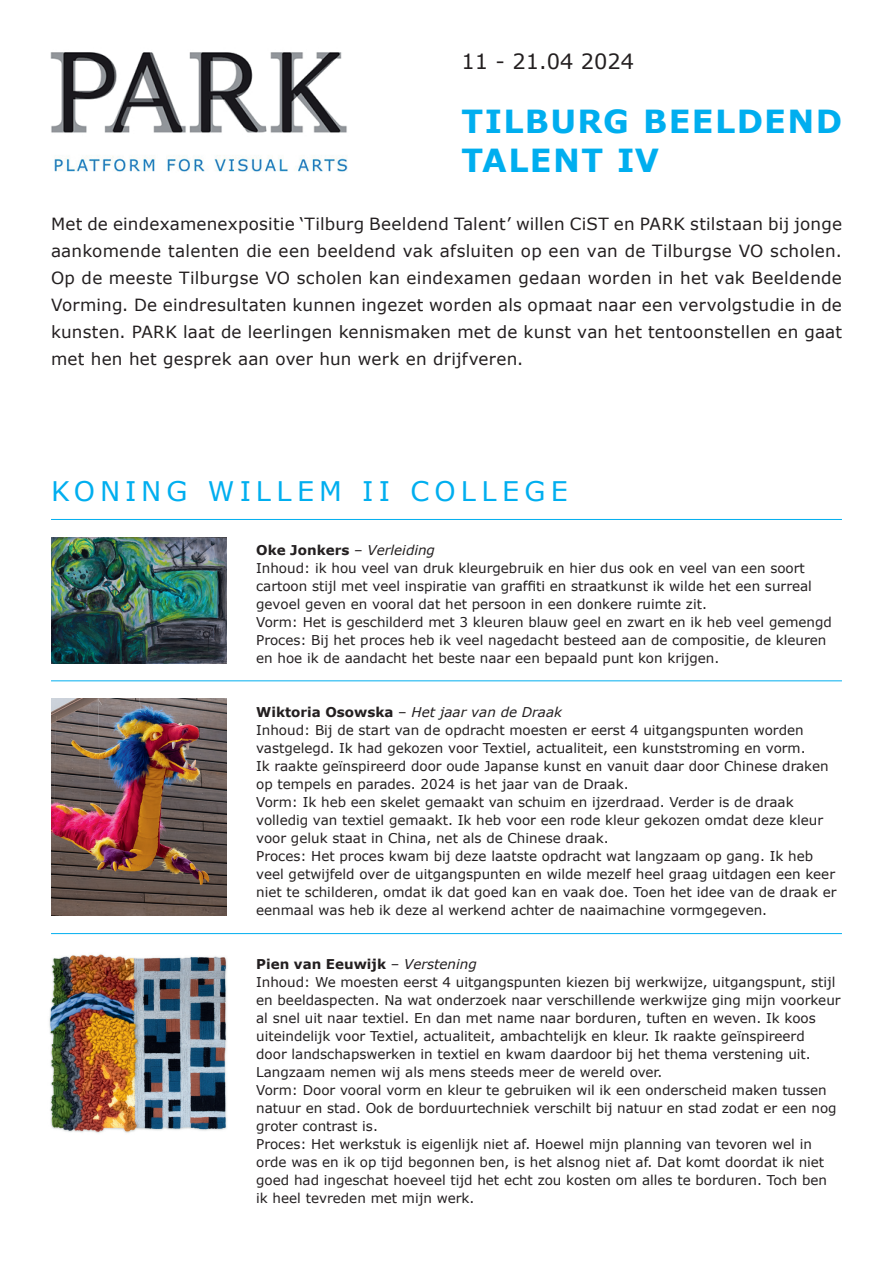
<style>
.page{position:relative;width:893px;height:1263px;background:#fff}
.page>*{position:absolute;margin:0;border:0;box-sizing:border-box;transform-origin:0 0}
.t1{font:700 31.8px/39px "Verdana";letter-spacing:.04em;color:#00aeef}
.t2{font:27px "Verdana";letter-spacing:.195em;color:#00aeef}
.t3{font:21px "Verdana";color:#231f20}
.t4{font:16.8px/27px "Verdana";letter-spacing:.01em;color:#231f20;text-align:justify}
.t5{font:13.5px/18px "Verdana";color:#231f20}
.s1{font-weight:700}
.s2{font-style:italic}
</style>
<div class="page">
<img style="left:50px;top:52px;width:298px;height:120px">
<hr style="left:51px;top:519px;width:791px;height:1px;background:#00aeef">
<hr style="left:51px;top:680px;width:791px;height:1px;background:#00aeef">
<hr style="left:51px;top:933px;width:791px;height:1px;background:#00aeef">
<img style="left:49px;top:954px;width:178px;height:179px">
<img style="left:51px;top:537px;width:175px;height:126px">
<img style="left:51px;top:698px;width:175px;height:217px">
<h3 class="t3" style="left:461px;top:47px;width:174px">11 - 21.04 2024</h3>
<h1 class="t1" style="left:461px;top:102px;width:382px">TILBURG BEELDEND<br>TALENT IV</h1>
<p class="t4" style="left:51px;top:211px;width:792px">Met de eindexamenexpositie ‘Tilburg Beeldend Talent’ willen CiST en PARK stilstaan bij jonge aankomende talenten die een beeldend vak afsluiten op een van de Tilburgse VO scholen.<br>Op de meeste Tilburgse VO scholen kan eindexamen gedaan worden in het vak Beeldende Vorming. De eindresultaten kunnen ingezet worden als opmaat naar een vervolgstudie in de kunsten. PARK laat de leerlingen kennismaken met de kunst van het tentoonstellen en gaat met hen het gesprek aan over hun werk en drijfveren.</p>
<h2 class="t2" style="left:51px;top:473px;width:518px">KONING WILLEM II COLLEGE</h2>
<p class="t5" style="left:256px;top:541px;width:577px"><span class="s1">Oke Jonkers</span> – <span class="s2">Verleiding<br></span>Inhoud: ik hou veel van druk kleurgebruik en hier dus ook en veel van een soort cartoon stijl met veel inspiratie van graffiti en straatkunst ik wilde het een surreal gevoel geven en vooral dat het persoon in een donkere ruimte zit.<br>Vorm: Het is geschilderd met 3 kleuren blauw geel en zwart en ik heb veel gemengd Proces: Bij het proces heb ik veel nagedacht besteed aan de compositie, de kleuren en hoe ik de aandacht het beste naar een bepaald punt kon krijgen.</p>
<p class="t5" style="left:256px;top:703px;width:582px"><span class="s1">Wiktoria Osowska</span> – <span class="s2">Het jaar van de Draak<br></span>Inhoud: Bij de start van de opdracht moesten er eerst 4 uitgangspunten worden vastgelegd. Ik had gekozen voor Textiel, actualiteit, een kunststroming en vorm.<br>Ik raakte geïnspireerd door oude Japanse kunst en vanuit daar door Chinese draken op tempels en parades. 2024 is het jaar van de Draak.<br>Vorm: Ik heb een skelet gemaakt van schuim en ijzerdraad. Verder is de draak volledig van textiel gemaakt. Ik heb voor een rode kleur gekozen omdat deze kleur voor geluk staat in China, net als de Chinese draak.<br>Proces: Het proces kwam bij deze laatste opdracht wat langzaam op gang. Ik heb veel getwijfeld over de uitgangspunten en wilde mezelf heel graag uitdagen een keer niet te schilderen, omdat ik dat goed kan en vaak doe. Toen het idee van de draak er eenmaal was heb ik deze al werkend achter de naaimachine vormgegeven.</p>
<p class="t5" style="left:256px;top:955px;width:586px"><span class="s1">Pien van Eeuwijk</span> – <span class="s2">Verstening<br></span>Inhoud: We moesten eerst 4 uitgangspunten kiezen bij werkwijze, uitgangspunt, stijl en beeldaspecten. Na wat onderzoek naar verschillende werkwijze ging mijn voorkeur al snel uit naar textiel. En dan met name naar borduren, tuften en weven. Ik koos uiteindelijk voor Textiel, actualiteit, ambachtelijk en kleur. Ik raakte geïnspireerd<br>door landschapswerken in textiel en kwam daardoor bij het thema verstening uit.<br>Langzaam nemen wij als mens steeds meer de wereld over.<br>Vorm: Door vooral vorm en kleur te gebruiken wil ik een onderscheid maken tussen natuur en stad. Ook de borduurtechniek verschilt bij natuur en stad zodat er een nog groter contrast is.<br>Proces: Het werkstuk is eigenlijk niet af. Hoewel mijn planning van tevoren wel in orde was en ik op tijd begonnen ben, is het alsnog niet af. Dat komt doordat ik niet goed had ingeschat hoeveel tijd het echt zou kosten om alles te borduren. Toch ben ik heel tevreden met mijn werk.</p>
</div>
